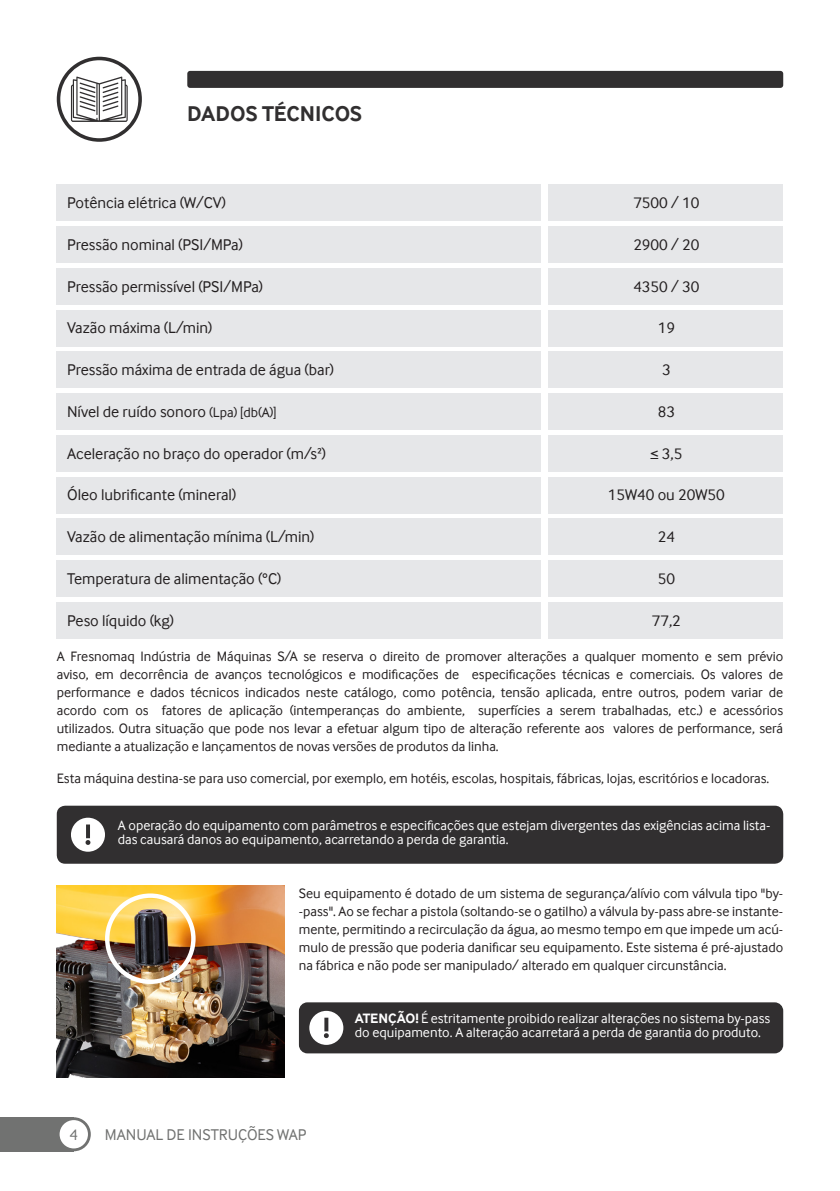
<style>
.page{position:relative;width:840px;height:1191px;background:#fff}
.page>*{position:absolute;margin:0;border:0;box-sizing:border-box;transform-origin:0 0}
.t1{font:700 22px "Inter Face";color:#312f30}
.t2{font:16px "Inter Face";color:#231f20}
.t3{font:16px "Inter Face";color:#717271}
.t4{font:14px/18px "Inter Face";color:#231f20;text-align:justify}
.t5{font:14px/14px "Inter Face";color:#fff}
.s1{font-size:14px}
.s2{font-weight:700}
</style>
<div class="page">
<div style="left:0;top:1117px;width:74px;height:34px;background:#717271"></div>
<svg style="left:57px;top:1117px;width:34px;height:34px"></svg>
<div style="left:60px;top:1120px;width:28px;height:28px;background:#fff;border-radius:50%"></div>
<div style="left:187px;top:71px;width:595px;height:17px;background:#312f30;border-radius:3px"></div>
<svg style="left:57px;top:57px;width:85px;height:85px"></svg>
<div style="left:60px;top:60px;width:78px;height:78px;background:#fff;border-radius:50%"></div>
<svg style="left:71px;top:77px;width:57px;height:45px"></svg>
<div style="left:57px;top:184px;width:483px;height:37px;background:#e6e7e9"></div>
<div style="left:57px;top:226px;width:483px;height:37px;background:#e6e7e9"></div>
<div style="left:57px;top:268px;width:483px;height:37px;background:#e6e7e9"></div>
<div style="left:57px;top:351px;width:483px;height:37px;background:#e6e7e9"></div>
<div style="left:57px;top:310px;width:483px;height:36px;background:#e6e7e9"></div>
<div style="left:57px;top:393px;width:483px;height:37px;background:#e6e7e9"></div>
<div style="left:57px;top:435px;width:483px;height:37px;background:#e6e7e9"></div>
<div style="left:57px;top:477px;width:483px;height:36px;background:#e6e7e9"></div>
<div style="left:57px;top:518px;width:483px;height:37px;background:#e6e7e9"></div>
<div style="left:57px;top:560px;width:483px;height:37px;background:#e6e7e9"></div>
<div style="left:57px;top:602px;width:483px;height:37px;background:#e6e7e9"></div>
<div style="left:548px;top:184px;width:234px;height:37px;background:#e6e7e9"></div>
<div style="left:548px;top:226px;width:234px;height:37px;background:#e6e7e9"></div>
<div style="left:548px;top:268px;width:234px;height:37px;background:#e6e7e9"></div>
<div style="left:548px;top:351px;width:234px;height:37px;background:#e6e7e9"></div>
<div style="left:548px;top:310px;width:234px;height:36px;background:#e6e7e9"></div>
<div style="left:548px;top:393px;width:234px;height:37px;background:#e6e7e9"></div>
<div style="left:548px;top:435px;width:234px;height:37px;background:#e6e7e9"></div>
<div style="left:548px;top:477px;width:234px;height:36px;background:#e6e7e9"></div>
<div style="left:548px;top:518px;width:234px;height:37px;background:#e6e7e9"></div>
<div style="left:548px;top:560px;width:234px;height:37px;background:#e6e7e9"></div>
<div style="left:548px;top:602px;width:234px;height:37px;background:#e6e7e9"></div>
<div style="left:299px;top:1002px;width:483px;height:51px;background:#312f30;border-radius:9px"></div>
<div style="left:309px;top:1010px;width:34px;height:35px;background:#fff;border-radius:50%"></div>
<svg style="left:324px;top:1017px;width:4px;height:21px"></svg>
<div style="left:57px;top:805px;width:725px;height:58px;background:#312f30"></div>
<div style="left:71px;top:817px;width:34px;height:34px;background:#fff;border-radius:50%"></div>
<svg style="left:85px;top:824px;width:5px;height:21px"></svg>
<img style="left:57px;top:886px;width:228px;height:191px">
<div style="left:105px;top:893px;width:90px;height:91px;border:4px solid #fff;border-radius:50%"></div>
<p class="t1" style="left:187px;top:100px;width:176px">DADOS TÉCNICOS</p>
<p class="t2" style="left:67px;top:194px;width:160px">Potência elétrica (W/CV)</p>
<p class="t2" style="left:67px;top:235px;width:177px">Pressão nominal (PSI/MPa)</p>
<p class="t2" style="left:67px;top:277px;width:197px">Pressão permissível (PSI/MPa)</p>
<p class="t2" style="left:633px;top:194px;width:67px">7500 / 10</p>
<p class="t2" style="left:633px;top:235px;width:67px">2900 / 20</p>
<p class="t2" style="left:633px;top:277px;width:67px">4350 / 30</p>
<p class="t2" style="left:657px;top:319px;width:19px">19</p>
<p class="t2" style="left:661px;top:361px;width:10px">3</p>
<p class="t2" style="left:657px;top:402px;width:19px">83</p>
<p class="t2" style="left:649px;top:444px;width:34px">≤ 3,5</p>
<p class="t2" style="left:607px;top:486px;width:118px">15W40 ou 20W50</p>
<p class="t2" style="left:657px;top:528px;width:19px">24</p>
<p class="t2" style="left:657px;top:569px;width:19px">50</p>
<p class="t2" style="left:651px;top:611px;width:31px">77,2</p>
<p class="t2" style="left:648px;top:194px;width:36px">1500</p>
<p class="t4" style="left:650px;top:235px;width:32px">1650</p>
<p class="t2" style="left:67px;top:319px;width:147px">Vazão máxima (L/min)</p>
<p class="t4" style="left:662px;top:318px;width:9px">2</p>
<p class="t2" style="left:67px;top:361px;width:268px">Pressão máxima de entrada de água (bar)</p>
<p class="t2" style="left:67px;top:402px;width:211px">Nível de ruído sonoro <span class="s1">(Lpa) [db(A)]</span></p>
<p class="t2" style="left:67px;top:444px;width:260px">Aceleração no braço do operador (m/s²)</p>
<p class="t2" style="left:67px;top:486px;width:171px">Óleo lubrificante (mineral)</p>
<p class="t2" style="left:67px;top:528px;width:249px">Vazão de alimentação mínima (L/min)</p>
<p class="t2" style="left:67px;top:569px;width:216px">Temperatura de alimentação (°C)</p>
<p class="t2" style="left:67px;top:611px;width:108px">Peso líquido (kg)</p>
<p class="t4" style="left:662px;top:402px;width:9px">2</p>
<p class="t4" style="left:653px;top:443px;width:27px">15,2</p>
<p class="t4" style="left:653px;top:485px;width:27px">15,2</p>
<p class="t4" style="left:653px;top:527px;width:27px">15,2</p>
<p class="t4" style="left:653px;top:569px;width:27px">15,2</p>
<p class="t4" style="left:653px;top:610px;width:27px">15,2</p>
<p class="t4" style="left:57px;top:647px;width:727px">A Fresnomaq Indústria de Máquinas S/A se reserva o direito de promover alterações a qualquer momento e sem prévio aviso, em decorrência de avanços tecnológicos e modificações de especificações técnicas e comerciais. Os valores de performance e dados técnicos indicados neste catálogo, como potência, tensão aplicada, entre outros, podem variar de acordo com os fatores de aplicação (intemperanças do ambiente, superfícies a serem trabalhadas, etc.) e acessórios utilizados. Outra situação que pode nos levar a efetuar algum tipo de alteração referente aos valores de performance, será mediante a atualização e lançamentos de novas versões de produtos da linha.</p>
<p class="t4" style="left:57px;top:769px;width:713px">Esta máquina destina-se para uso comercial, por exemplo, em hotéis, escolas, hospitais, fábricas, lojas, escritórios e locadoras.</p>
<p class="t5" style="left:118px;top:818px;width:653px">A operação do equipamento com parâmetros e especificações que estejam divergentes das exigências acima lista&shy;das causará danos ao equipamento, acarretando a perda de garantia.</p>
<p class="t4" style="left:299px;top:884px;width:485px">Seu equipamento é dotado de um sistema de segurança/alívio com válvula tipo "by--pass". Ao se fechar a pistola (soltando-se o gatilho) a válvula by-pass abre-se instante&shy;mente, permitindo a recirculação da água, ao mesmo tempo em que impede um acú&shy;mulo de pressão que poderia danificar seu equipamento. Este sistema é pré-ajustado na fábrica e não pode ser manipulado/ alterado em qualquer circunstância.</p>
<p class="t5" style="left:354px;top:1011px;width:417px"><span class="s2">ATENÇÃO!</span> É estritamente proibido realizar alterações no sistema by-pass do equipamento. A alteração acarretará a perda de garantia do produto.</p>
<p class="t3" style="left:69px;top:1125px;width:10px">4</p>
<p class="t3" style="left:105px;top:1125px;width:203px">MANUAL DE INSTRUÇÕES WAP</p>
</div>
